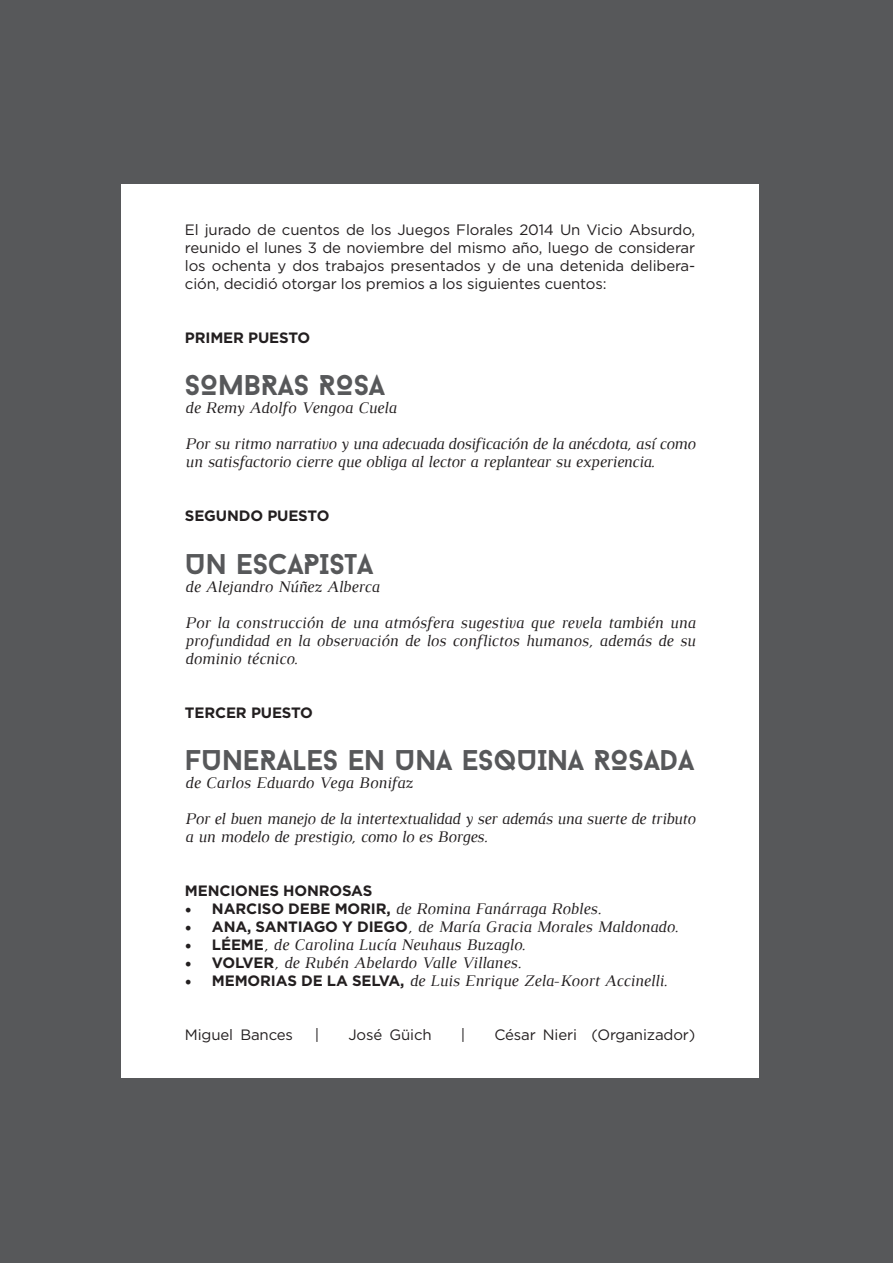
<style>
.page{position:relative;width:893px;height:1263px;background:#fff}
.page>*{position:absolute;margin:0;border:0;box-sizing:border-box;transform-origin:0 0}
.t1{font:700 28.5px "Baron Neue";letter-spacing:-.01em;color:#57585a}
.t2{font:italic 16.5px/18px "Luthier";letter-spacing:-.015em;color:#231f20}
.t3{font:15px/18px "Gotham";letter-spacing:-.01em;color:#231f20;text-align:justify}
.t4{font:700 15px "Gotham";letter-spacing:-.01em;color:#231f20}
.s1{font-family:"Minion Pro";font-style:normal;font-size:18px}
.s2{font-family:"Gotham";font-weight:700;font-style:normal;font-size:15px}
</style>
<div class="page">
<div style="left:0;top:1px;width:893px;height:1262px;background:#57585a"></div>
<div style="left:121px;top:185px;width:638px;height:893px;background:#fff"></div>
<p class="t3" style="left:185px;top:220px;width:512px">El jurado de cuentos de los Juegos Florales 2014 Un Vicio Absurdo, reunido el lunes 3 de noviembre del mismo año, luego de considerar los ochenta y dos trabajos presentados y de una detenida delibera&shy;ción, decidió otorgar los premios a los siguientes cuentos:</p>
<p class="t4" style="left:185px;top:328px;width:127px">PRIMER PUESTO</p>
<p class="t1" style="left:185px;top:367px;width:202px">SOMBRAS ROSA</p>
<p class="t2" style="left:185px;top:398px;width:213px">de Remy Adolfo Vengoa Cuela</p>
<p class="t2" style="left:185px;top:434px;width:512px">Por su ritmo narrativo y una adecuada dosificación de la anécdota, así como un satisfactorio cierre que obliga al lector a replantear su experiencia.</p>
<p class="t4" style="left:185px;top:506px;width:146px">SEGUNDO PUESTO</p>
<p class="t1" style="left:185px;top:545px;width:190px">UN ESCAPISTA</p>
<p class="t2" style="left:185px;top:577px;width:196px">de Alejandro Núñez Alberca</p>
<p class="t2" style="left:185px;top:613px;width:512px;text-align:justify">Por la construcción de una atmósfera sugestiva que revela también una profundidad en la observación de los conflictos humanos, además de su dominio técnico.</p>
<p class="t4" style="left:185px;top:702px;width:130px">TERCER PUESTO</p>
<p class="t1" style="left:185px;top:742px;width:511px">FUNERALES EN UNA ESQUINA ROSADA</p>
<p class="t2" style="left:185px;top:773px;width:229px">de Carlos Eduardo Vega Bonifaz</p>
<p class="t2" style="left:185px;top:809px;width:512px">Por el buen manejo de la intertextualidad y ser además una suerte de tributo a un modelo de prestigio, como lo es Borges.</p>
<p class="t4" style="left:185px;top:880px;width:189px">MENCIONES HONROSAS</p>
<p class="t2" style="left:185px;top:899px;width:418px"><span class="s1">•</span> <span class="s2">NARCISO DEBE MORIR,</span> de Romina Fanárraga Robles.</p>
<p class="t2" style="left:185px;top:917px;width:495px"><span class="s1">•</span> <span class="s2">ANA, SANTIAGO Y DIEGO</span>, de María Gracia Morales Maldonado.</p>
<p class="t2" style="left:185px;top:935px;width:342px"><span class="s1">•</span> <span class="s2">LÉEME</span>, de Carolina Lucía Neuhaus Buzaglo.</p>
<p class="t2" style="left:185px;top:953px;width:338px"><span class="s1">•</span> <span class="s2">VOLVER</span>, de Rubén Abelardo Valle Villanes.</p>
<p class="t2" style="left:185px;top:971px;width:484px"><span class="s1">•</span> <span class="s2">MEMORIAS DE LA SELVA,</span> de Luis Enrique Zela-Koort Accinelli.</p>
<p class="t3" style="left:185px;top:1025px;width:110px">Miguel Bances</p>
<p class="t3" style="left:315px;top:1025px;width:6px">|</p>
<p class="t3" style="left:348px;top:1025px;width:85px">José Güich</p>
<p class="t3" style="left:461px;top:1025px;width:6px">|</p>
<p class="t3" style="left:494px;top:1025px;width:203px">César Nieri (Organizador)</p>
</div>
